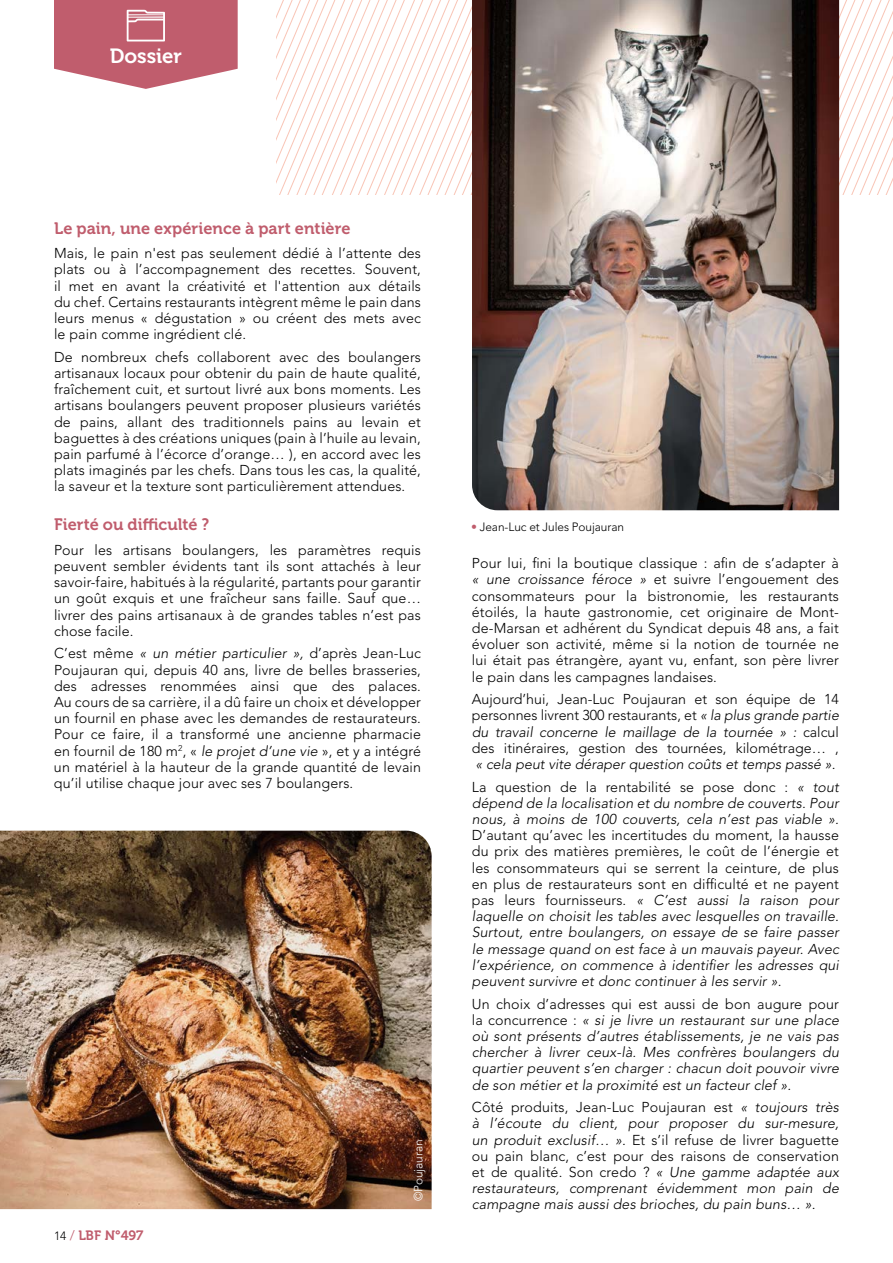
<style>
.page{position:relative;width:893px;height:1263px;background:#fff}
.page>*{position:absolute;margin:0;border:0;box-sizing:border-box;transform-origin:0 0}
.t1{font:20.4px "Museo 700";letter-spacing:-.005em;color:#fff}
.t2{font:16.5px "Museo 700";letter-spacing:.005em;color:#c05d6d}
.t3{font:300 14.25px/16.2px "Avenir LT Std";letter-spacing:.01em;color:#000;text-align:justify}
.t4{font:italic 300 14.25px/16.2px "Avenir LT Std";letter-spacing:.01em;color:#000;text-align:justify}
.t5{font:13.5px "Museo 700";letter-spacing:-.01em;color:#c05d6d}
.t6{font:300 12px "Avenir LT Std";letter-spacing:-.005em;color:#000}
.t7{font:300 12px "Avenir LT Std";letter-spacing:-.005em;color:#fff}
.s1{font-style:italic}
.s2{font-family:"Avenir LT Std";font-weight:300;font-size:12px;color:#000}
.s3{font-family:"Avenir LT Std";font-weight:300}
.s4{color:#c05d6d}
.s5{font-style:normal}
</style>
<div class="page">
<img style="left:0;top:831px;width:432px;height:378px">
<svg style="left:839px;top:0;width:54px;height:194px"></svg>
<svg style="left:276px;top:0;width:95px;height:194px"></svg>
<svg style="left:371px;top:0;width:101px;height:194px"></svg>
<img style="left:472px;top:0;width:367px;height:510px">
<svg style="left:54px;top:0;width:184px;height:89px;background:#c87280"></svg>
<h1 class="t1" style="left:110px;top:45px;width:73px">Dossier</h1>
<p class="t2" style="left:54px;top:219px;width:298px">Le pain, une expérience à part entière</p>
<p class="t3" style="left:54px;top:245px;width:368px">Mais, le pain n'est pas seulement dédié à l’attente des plats ou à l’accompagnement des recettes. Souvent, il met en avant la créativité et l'attention aux détails du chef. Certains restaurants intègrent même le pain dans leurs menus « dégustation » ou créent des mets avec le pain comme ingrédient clé.</p>
<p class="t3" style="left:54px;top:349px;width:368px">De nombreux chefs collaborent avec des boulangers artisanaux locaux pour obtenir du pain de haute qualité, fraîchement cuit, et surtout livré aux bons moments. Les artisans boulangers peuvent proposer plusieurs variétés de pains, allant des traditionnels pains au levain et baguettes à des créations uniques (pain à l’huile au levain, pain parfumé à l’écorce d’orange… ), en accord avec les plats imaginés par les chefs. Dans tous les cas, la qualité, la saveur et la texture sont particulièrement attendues.</p>
<p class="t2" style="left:54px;top:515px;width:157px">Fierté ou difficulté ?</p>
<p class="t3" style="left:54px;top:542px;width:368px">Pour les artisans boulangers, les paramètres requis peuvent sembler évidents tant ils sont attachés à leur savoir-faire, habitués à la régularité, partants pour garantir un goût exquis et une fraîcheur sans faille. Sauf que… livrer des pains artisanaux à de grandes tables n’est pas chose facile.</p>
<p class="t3" style="left:54px;top:645px;width:369px">C’est même <span class="s1">« un métier particulier »,</span> d’après Jean-Luc Poujauran qui, depuis 40 ans, livre de belles brasseries, des adresses renommées ainsi que des palaces.<br>Au cours de sa carrière, il a dû faire un choix et développer un fournil en phase avec les demandes de restaurateurs.<br>Pour ce faire, il a transformé une ancienne pharmacie en fournil de 180 m<sup>2</sup>, « <span class="s1">le projet d’une vie</span> », et y a intégré un matériel à la hauteur de la grande quantité de levain qu’il utilise chaque jour avec ses 7 boulangers.</p>
<p class="t5" style="left:54px;top:1227px;width:91px"><span class="s2">14</span> <span class="s3">/</span> LBF N°497</p>
<p class="t7" style="left:411px;top:1201px;width:63px;rotate:-90deg">©Poujauran</p>
<p class="t6" style="left:471px;top:519px;width:154px"><span class="s4">•</span> Jean-Luc et Jules Poujauran</p>
<p class="t3" style="left:472px;top:555px;width:369px">Pour lui, fini la boutique classique : afin de s’adapter à <span class="s1">« une croissance féroce »</span> et suivre l’engouement des consommateurs pour la bistronomie, les restaurants étoilés, la haute gastronomie, cet originaire de Mont&shy;de-Marsan et adhérent du Syndicat depuis 48 ans, a fait évoluer son activité, même si la notion de tournée ne lui était pas étrangère, ayant vu, enfant, son père livrer le pain dans les campagnes landaises.</p>
<p class="t3" style="left:472px;top:691px;width:369px">Aujourd’hui, Jean-Luc Poujauran et son équipe de 14 personnes livrent 300 restaurants, et <span class="s1">« la plus grande partie du travail concerne le maillage de la tournée » :</span> calcul des itinéraires, gestion des tournées, kilométrage… ,</p>
<p class="t4" style="left:472px;top:753px;width:369px;line-height:22.5px">« cela peut vite déraper question coûts et temps passé ».<br><span class="s5">La question de la rentabilité se pose donc :</span> « tout</p>
<p class="t4" style="left:472px;top:795px;width:369px">dépend de la localisation et du nombre de couverts. Pour nous, à moins de 100 couverts, cela n’est pas viable ».</p>
<p class="t4" style="left:472px;top:827px;width:369px"><span class="s5">D’autant qu’avec les incertitudes du moment, la hausse du prix des matières premières, le coût de l’énergie et les consommateurs qui se serrent la ceinture, de plus en plus de restaurateurs sont en difficulté et ne payent pas leurs fournisseurs.</span> « C’est aussi la raison pour laquelle on choisit les tables avec lesquelles on travaille.<br>Surtout, entre boulangers, on essaye de se faire passer le message quand on est face à un mauvais payeur. Avec l’expérience, on commence à identifier les adresses qui peuvent survivre et donc continuer à les servir ».</p>
<p class="t4" style="left:472px;top:996px;width:369px"><span class="s5">Un choix d’adresses qui est aussi de bon augure pour la concurrence :</span> « si je livre un restaurant sur une place où sont présents d’autres établissements, je ne vais pas chercher à livrer ceux-là. Mes confrères boulangers du quartier peuvent s’en charger : chacun doit pouvoir vivre de son métier et la proximité est un facteur clef ».</p>
<p class="t4" style="left:472px;top:1099px;width:369px"><span class="s5">Côté produits, Jean-Luc Poujauran est</span> « toujours très à l’écoute du client, pour proposer du sur-mesure, un produit exclusif… ». <span class="s5">Et s’il refuse de livrer baguette ou pain blanc, c’est pour des raisons de conservation et de qualité. Son credo ?</span> « Une gamme adaptée aux restaurateurs, comprenant évidemment mon pain de campagne mais aussi des brioches, du pain buns… ».</p>
</div>
